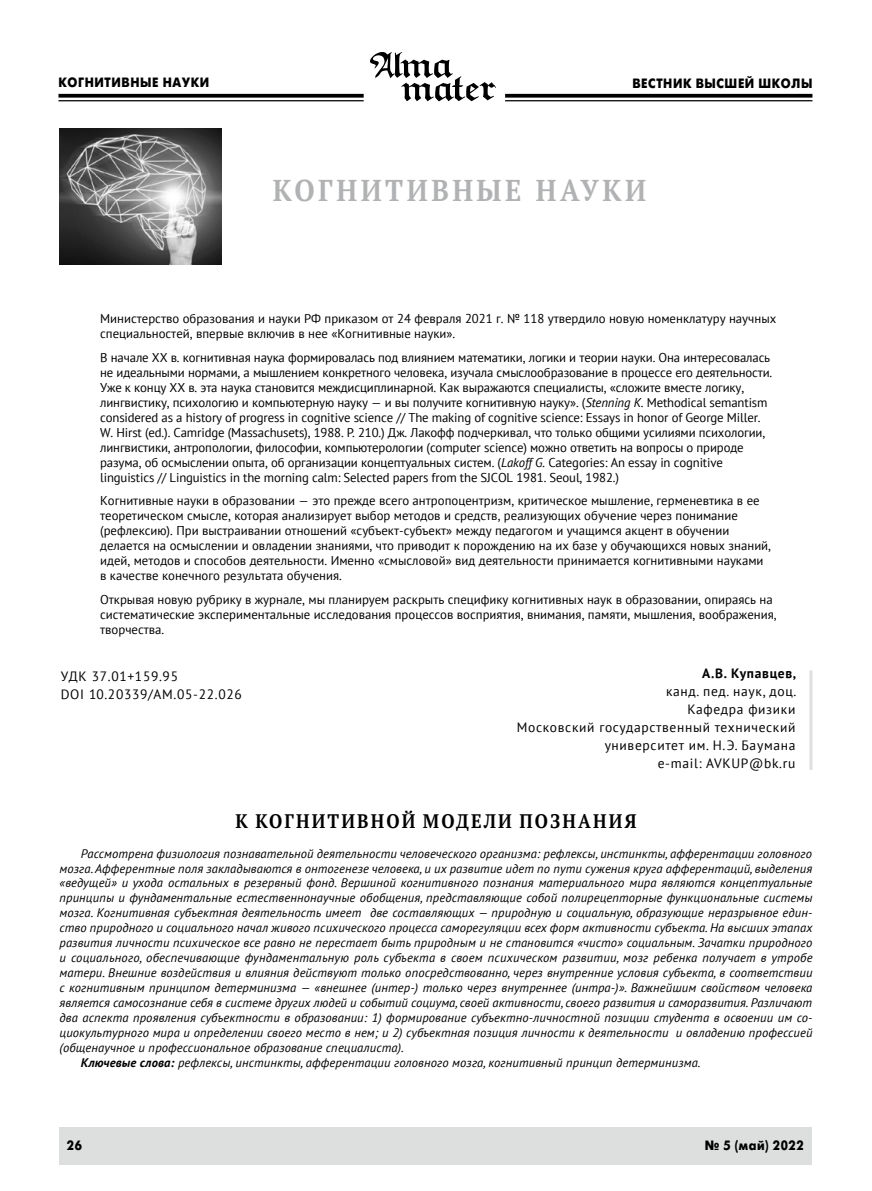
<style>
.page{position:relative;width:872px;height:1191px;background:#fff}
.page>*{position:absolute;margin:0;border:0;box-sizing:border-box;transform-origin:0 0}
.t1{font:700 30px "PT Serif";letter-spacing:.13em;color:#b1b2b3;scale:.9 1}
.t2{font:700 19.5px "PT Serif";letter-spacing:.12em;color:#000;scale:.9 1}
.t3{font:13.5px/18px "PT Sans";letter-spacing:.05em;color:#000}
.t4{font:13.5px "Futuris XC";letter-spacing:.05em;color:#000;scale:.9 1}
.t5{font:700 13.5px "PT Sans";letter-spacing:.05em;color:#000}
.t6{font:12.75px/15px "PT Sans";color:#000}
.t7{font:italic 12.45px "PT Sans";letter-spacing:.01em;color:#000}
.s1{font-style:italic}
.s2{font-weight:700}
</style>
<div class="page">
<svg style="left:58px;top:94px;width:306px;height:4px"></svg>
<hr style="left:58px;top:100px;width:306px;height:1px;background:#000">
<svg style="left:505px;top:94px;width:307px;height:4px"></svg>
<hr style="left:505px;top:100px;width:307px;height:1px;background:#000">
<svg style="left:370px;top:52px;width:126px;height:49px"></svg>
<div style="left:60px;top:1127px;width:752px;height:37px;background:#dddede"></div>
<hr style="left:809px;top:670px;width:3px;height:100px;background:#dfdfe0">
<img style="left:60px;top:128px;width:161px;height:136px">
<p class="t4" style="left:58px;top:75px;width:169px">КОГНИТИВНЫЕ НАУКИ</p>
<p class="t4" style="left:632px;top:76px;width:201px">ВЕСТНИК ВЫСШЕЙ ШКОЛЫ</p>
<h1 class="t1" style="left:273px;top:171px;width:416px">КОГНИТИВНЫЕ НАУКИ</h1>
<p class="t6" style="left:100px;top:311px;width:677px">Министерство образования и науки РФ приказом от 24 февраля 2021 г. № 118 утвердило новую номенклатуру научных специальностей, впервые включив в нее «Когнитивные науки».</p>
<p class="t6" style="left:100px;top:349px;width:673px">В начале XX в. когнитивная наука формировалась под влиянием математики, логики и теории науки. Она интересовалась не идеальными нормами, а мышлением конкретного человека, изучала смыслообразование в процессе его деятельности.<br>Уже к концу XX в. эта наука становится междисциплинарной. Как выражаются специалисты, «сложите вместе логику, лингвистику, психологию и компьютерную науку — и вы получите когнитивную науку». (<span class="s1">Stenning K</span>. Methodical semantism considered as a history of progress in cognitive science // The making of cognitive science: Essays in honor of George Miller.<br>W. Hirst (ed.). Camridge (Massachusets), 1988. Р. 210.) Дж. Лакофф подчеркивал, что только общими усилиями психологии, лингвистики, антропологии, философии, компьютерологии (computer science) можно ответить на вопросы о природе разума, об осмыслении опыта, об организации концептуальных систем. (<span class="s1">Lakoff G.</span> Categories: An essay in cognitive linguistics // Linguistics in the morning calm: Selected papers from the SJCOL 1981. Seoul, 1982.)</p>
<p class="t6" style="left:100px;top:493px;width:672px">Когнитивные науки в образовании — это прежде всего антропоцентризм, критическое мышление, герменевтика в ее теоретическом смысле, которая анализирует выбор методов и средств, реализующих обучение через понимание (рефлексию). При выстраивании отношений «субъект-субъект» между педагогом и учащимся акцент в обучении делается на осмыслении и овладении знаниями, что приводит к порождению на их базе у обучающихся новых знаний, идей, методов и способов деятельности. Именно «смысловой» вид деятельности принимается когнитивными науками в качестве конечного результата обучения.</p>
<p class="t6" style="left:100px;top:591px;width:678px">Открывая новую рубрику в журнале, мы планируем раскрыть специфику когнитивных наук в образовании, опираясь на систематические экспериментальные исследования процессов восприятия, внимания, памяти, мышления, воображения, творчества.</p>
<p class="t3" style="left:61px;top:666px;width:183px">УДК 37.01+159.95<br>DOI 10.20339/AM.05-22.026</p>
<p class="t5" style="left:702px;top:664px;width:96px">А.В. Купавцев,</p>
<p class="t3" style="left:517px;top:682px;width:281px;text-align:right">канд. пед. наук, доц.<br>Кафедра физики<br>Московский государственный технический университет им. Н.Э. Баумана<br>e-mail: AVKUP@bk.ru</p>
<h2 class="t2" style="left:235px;top:808px;width:447px">К КОГНИТИВНОЙ МОДЕЛИ ПОЗНАНИЯ</h2>
<p class="t7" style="left:81px;top:845px;width:732px">Рассмотрена физиология познавательной деятельности человеческого организма: рефлексы, инстинкты, афферентации головного</p>
<p class="t7" style="left:60px;top:860px;width:754px">мозга. Афферентные поля закладываются в онтогенезе человека, и их развитие идет по пути сужения круга афферентаций, выделения</p>
<p class="t7" style="left:60px;top:875px;width:754px">«ведущей» и ухода остальных в резервный фонд. Вершиной когнитивного познания материального мира являются концептуальные</p>
<p class="t7" style="left:60px;top:890px;width:754px">принципы и фундаментальные естественнонаучные обобщения, представляющие собой полирецепторные функциональные системы</p>
<p class="t7" style="left:60px;top:905px;width:754px">мозга. Когнитивная субъектная деятельность имеет две составляющих — природную и социальную, образующие неразрывное един-</p>
<p class="t7" style="left:60px;top:920px;width:754px">ство природного и социального начал живого психического процесса саморегуляции всех форм активности субъекта. На высших этапах</p>
<p class="t7" style="left:60px;top:935px;width:754px">развития личности психическое все равно не перестает быть природным и не становится «чисто» социальным. Зачатки природного</p>
<p class="t7" style="left:60px;top:950px;width:754px">и социального, обеспечивающие фундаментальную роль субъекта в своем психическом развитии, мозг ребенка получает в утробе</p>
<p class="t7" style="left:60px;top:965px;width:754px">матери. Внешние воздействия и влияния действуют только опосредствованно, через внутренние условия субъекта, в соответствии</p>
<p class="t7" style="left:60px;top:979px;width:754px">с когнитивным принципом детерминизма — «внешнее (интер-) только через внутреннее (интра-)». Важнейшим свойством человека</p>
<p class="t7" style="left:60px;top:994px;width:754px">является самосознание себя в системе других людей и событий социума, своей активности, своего развития и саморазвития. Различают</p>
<p class="t7" style="left:60px;top:1009px;width:754px">два аспекта проявления субъектности в образовании: 1) формирование субъектно-личностной позиции студента в освоении им со-</p>
<p class="t7" style="left:60px;top:1024px;width:754px">циокультурного мира и определении своего место в нем; и 2) субъектная позиция личности к деятельности и овладению профессией</p>
<p class="t7" style="left:60px;top:1039px;width:346px">(общенаучное и профессиональное образование специалиста).</p>
<p class="t7" style="left:81px;top:1054px;width:621px"><span class="s2">Ключевые слова:</span> рефлексы, инстинкты, афферентации головного мозга, когнитивный принцип детерминизма.</p>
<p class="t4" style="left:67px;top:1138px;width:18px">26</p>
<p class="t4" style="left:705px;top:1138px;width:111px">№ 5 (май) 2022</p>
</div>
